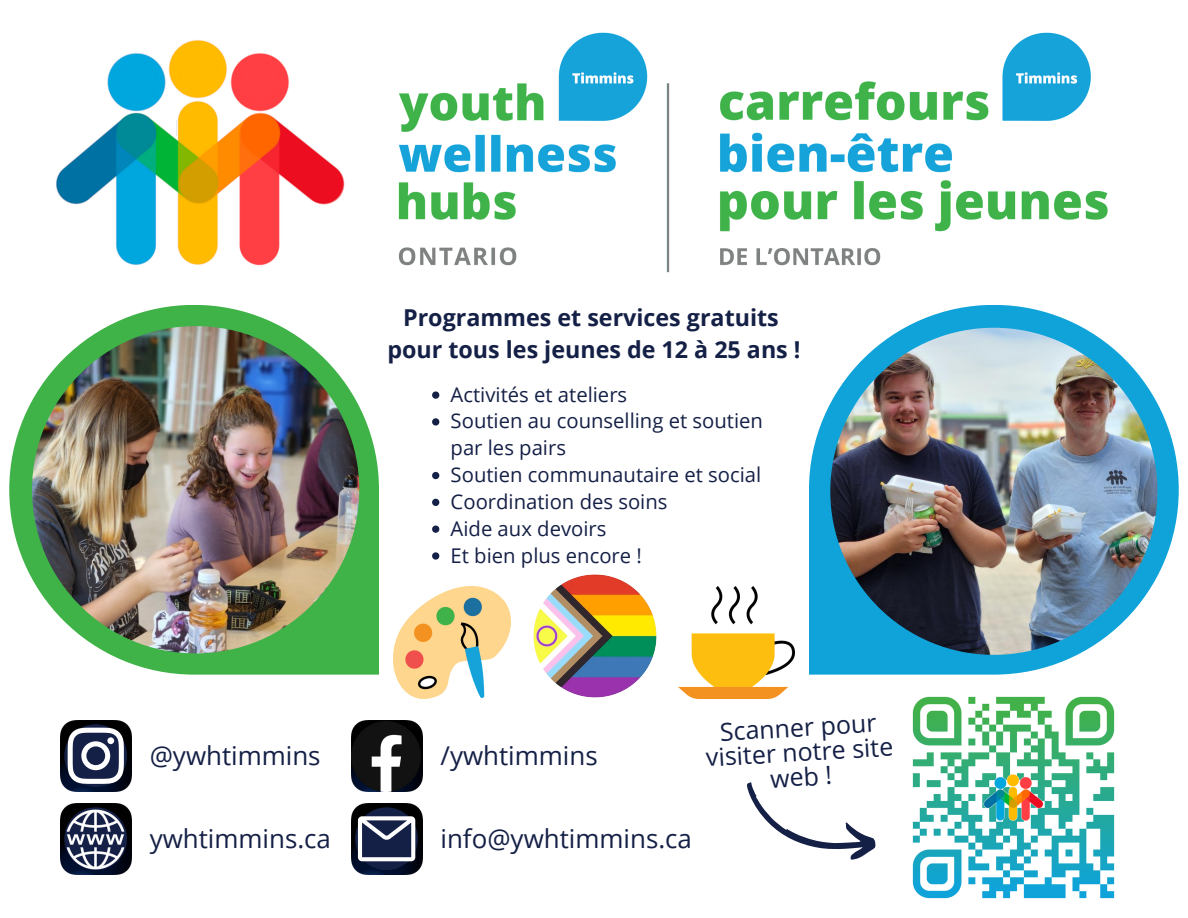
<style>
.page{position:relative;width:1188px;height:918px;background:#fff}
.page>*{position:absolute;margin:0;border:0;box-sizing:border-box;transform-origin:0 0}
.t1{font:25.95px "Open Sans";color:#152046}
.t2{font:24.9px/24.8px "Open Sans";color:#152046;text-align:center}
.t3{font:700 23.25px/32px "Open Sans";color:#152046;text-align:center}
.t4{font:20.25px/26.8px "Open Sans";color:#152046}
</style>
<div class="page">
<img style="left:56px;top:32px;width:1052px;height:241px">
<img style="left:912px;top:696px;width:203px;height:203px">
<svg style="left:747px;top:782px;width:129px;height:78px"></svg>
<img style="left:60px;top:803px;width:71px;height:71px">
<img style="left:64px;top:807px;width:64px;height:64px">
<img style="left:351px;top:803px;width:71px;height:71px">
<svg style="left:355px;top:807px;width:63px;height:63px"></svg>
<svg style="left:358px;top:816px;width:57px;height:45px"></svg>
<img style="left:60px;top:720px;width:71px;height:71px">
<svg style="left:64px;top:724px;width:63px;height:63px"></svg>
<svg style="left:68px;top:728px;width:56px;height:56px"></svg>
<div style="left:107px;top:737px;width:7px;height:7px;background:#fff;border-radius:50%"></div>
<img style="left:359px;top:720px;width:63px;height:64px">
<img style="left:351px;top:722px;width:70px;height:69px">
<svg style="left:809px;top:305px;width:370px;height:370px"></svg>
<img style="left:830px;top:328px;width:327px;height:327px">
<svg style="left:9px;top:305px;width:370px;height:370px;fill:#3fb347"></svg>
<img style="left:32px;top:326px;width:327px;height:327px;border-radius:50%">
<img style="left:533px;top:574px;width:124px;height:124px;border-radius:50%">
<img style="left:679px;top:587px;width:115px;height:111px">
<img style="left:394px;top:587px;width:117px;height:111px">
<svg style="left:432px;top:391px;width:7px;height:8px"></svg>
<svg style="left:432px;top:418px;width:7px;height:8px"></svg>
<svg style="left:432px;top:472px;width:7px;height:7px"></svg>
<svg style="left:432px;top:499px;width:7px;height:7px"></svg>
<svg style="left:432px;top:526px;width:7px;height:7px"></svg>
<svg style="left:432px;top:552px;width:7px;height:8px"></svg>
<p class="t3" style="left:387px;top:301px;width:415px">Programmes et services gratuits pour tous les jeunes de 12 à 25 ans !</p>
<p class="t4" style="left:451px;top:380px;width:314px">Activités et ateliers<br>Soutien au counselling et soutien par les pairs<br>Soutien communautaire et social<br>Coordination des soins<br>Aide aux devoirs<br>Et bien plus encore !</p>
<p class="t1" style="left:150px;top:738px;width:173px">@ywhtimmins</p>
<p class="t1" style="left:441px;top:738px;width:159px">/ywhtimmins</p>
<p class="t2" style="left:704px;top:719px;width:189px;rotate:-3deg">Scanner pour visiter notre site web !</p>
<p class="t1" style="left:150px;top:821px;width:183px">ywhtimmins.ca</p>
<p class="t1" style="left:441px;top:821px;width:253px">info@ywhtimmins.ca</p>
</div>
